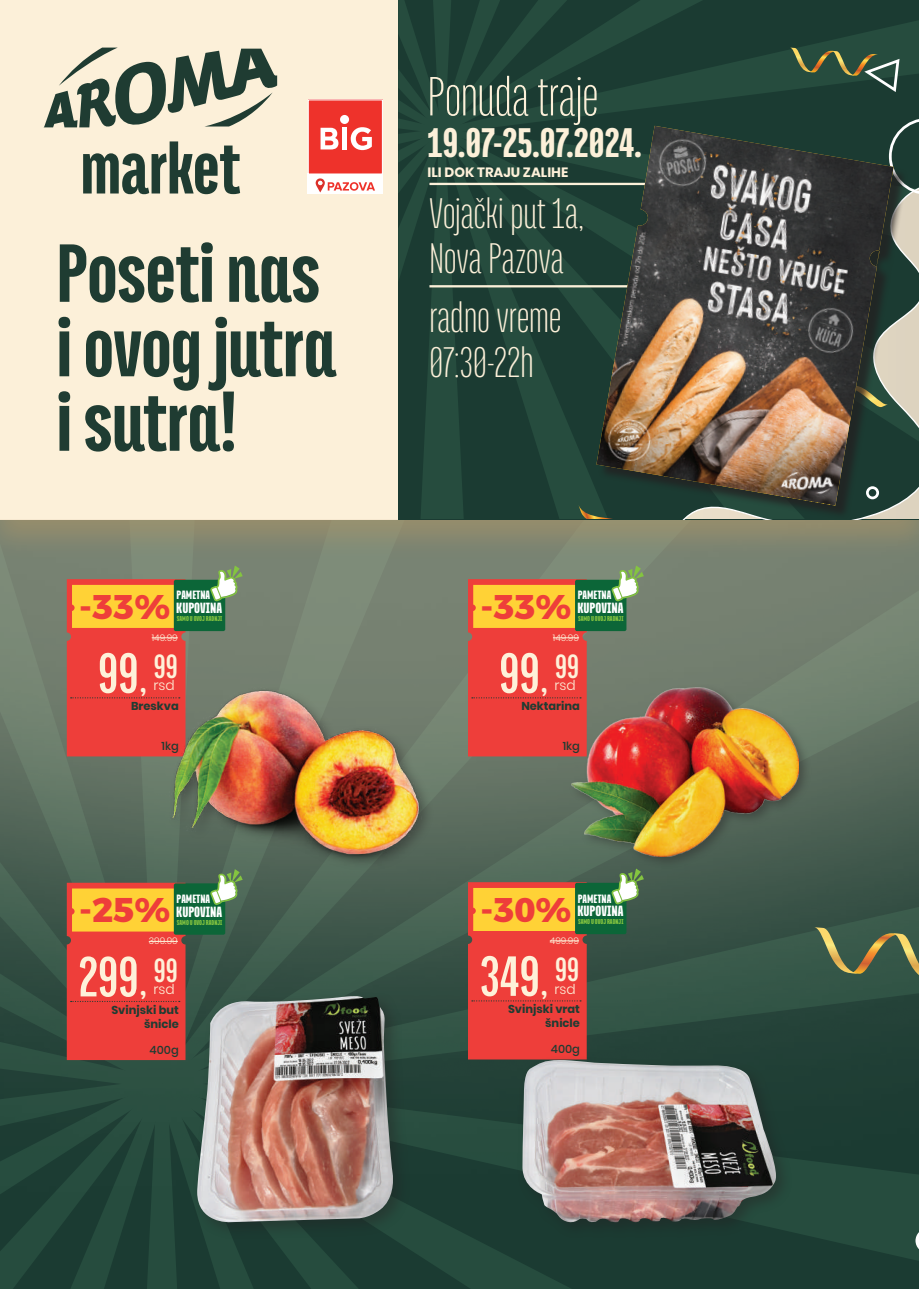
<style>
.page{position:relative;width:919px;height:1289px;background:#fff}
.page>*{position:absolute;margin:0;border:0;box-sizing:border-box;transform-origin:0 0}
.t1{font:900 89.7px/74.4px "Titular Alt";letter-spacing:-.005em;color:#1f3c32}
.t2{font:900 78.9px "Titular";letter-spacing:-.005em;color:#1f3c32}
.t3{font:700 61.65px "Titular";color:#fef1d9}
.t4{font:60px "Titular";color:#fcf0d9}
.t5{font:46.5px/45px "Titular";color:#fcf0d9}
.t6{font:900 45px "Titular";color:#fcf0d9}
.t7{font:700 36.6px "Titular";color:#fef1d9}
.t8{font:800 34.2px "Montserrat";color:#ee3e3a}
.t9{font:800 16.2px "Titular";color:#fff}
.t10{font:300 13.65px "Poppins";color:#fef1d9}
.t11{font:700 13.5px "Poppins";color:#fef1d9}
.t12{font:800 13.2px "Titular";color:#fff}
.t13{font:700 11.4px/13.6px "Poppins";color:#1f3c32;text-align:right}
.t14{font:500 11.4px "Poppins";color:#1f3c32}
.t15{font:300 9.15px "Poppins";color:#fef1d9}
.t16{font:800 7.8px "Titular";color:#84c440}
.s1{font-size:43.35px}
</style>
<div class="page">
<div style="left:0;top:0;width:918px;height:519px;background:#fcf0d9"></div>
<img style="left:359px;top:519px;width:559px;height:769px">
<svg style="left:703px;top:20px;width:215px;height:106px;background:#1e4035"></svg>
<svg style="left:907px;top:195px;width:11px;height:324px;background:#989e8e"></svg>
<svg style="left:888px;top:118px;width:30px;height:77px"></svg>
<svg style="left:398px;top:0;width:305px;height:519px;background:#1f4237"></svg>
<svg style="left:789px;top:48px;width:110px;height:44px;background:#415b46"></svg>
<hr style="left:429px;top:183px;width:303px;height:2px;background:#fcf0d9">
<hr style="left:429px;top:285px;width:303px;height:2px;background:#fcf0d9">
<svg style="left:468px;top:579px;width:118px;height:177px;background:#f16039"></svg>
<div style="left:575px;top:579px;width:51px;height:52px;background:#0c6638;border-radius:2px"></div>
<svg style="left:611px;top:565px;width:33px;height:36px"></svg>
<svg style="left:0;top:519px;width:359px;height:769px;background:#6c634e"></svg>
<svg style="left:468px;top:882px;width:118px;height:177px;background:#f05e39"></svg>
<div style="left:575px;top:882px;width:51px;height:52px;background:#0c6638;border-radius:2px"></div>
<svg style="left:611px;top:869px;width:33px;height:35px"></svg>
<div style="left:168px;top:685px;width:266px;height:188px;background:#231f20;opacity:.4"></div>
<img style="left:163px;top:675px;width:271px;height:194px">
<div style="left:191px;top:990px;width:220px;height:250px;background:#231f20;opacity:.4"></div>
<img style="left:197px;top:995px;width:197px;height:228px">
<div style="left:517px;top:1054px;width:275px;height:184px;background:#231f20;opacity:.4"></div>
<img style="left:522px;top:1060px;width:254px;height:162px">
<div style="left:567px;top:684px;width:245px;height:185px;background:#231f20;opacity:.4"></div>
<img style="left:571px;top:687px;width:227px;height:169px">
<div style="left:308px;top:173px;width:75px;height:20px;background:#fff"></div>
<div style="left:308px;top:100px;width:74px;height:74px;background:#ee322b"></div>
<div style="left:308px;top:99px;width:75px;height:75px;border:1px solid #fff"></div>
<div style="left:342px;top:128px;width:5px;height:22px;background:#fff"></div>
<svg style="left:350px;top:127px;width:22px;height:23px"></svg>
<svg style="left:320px;top:128px;width:18px;height:21px"></svg>
<div style="left:340px;top:115px;width:9px;height:9px;background:#fff;border-radius:50%"></div>
<svg style="left:315px;top:178px;width:60px;height:14px"></svg>
<svg style="left:44px;top:48px;width:233px;height:80px"></svg>
<div style="left:598px;top:128px;width:309px;height:392px;background:#231f20;opacity:.75"></div>
<img style="left:596px;top:126px;width:297px;height:379px">
<h2 class="t2" style="left:80px;top:128px;width:161px">market</h2>
<h1 class="t1" style="left:56px;top:235px;width:281px">Poseti nas i ovog jutra i sutra!</h1>
<h3 class="t12" style="left:176px;top:588px;width:35px">PAMETNA</h3>
<h3 class="t9" style="left:176px;top:599px;width:47px">KUPOVINA</h3>
<p class="t16" style="left:177px;top:614px;width:47px">SAMO U OVOJ RADNJI</p>
<h3 class="t8" style="left:79px;top:578px;width:93px">-33%</h3>
<p class="t15" style="left:152px;top:632px;width:28px">149.99</p>
<h3 class="t3" style="left:98px;top:642px;width:50px">99<span class="s1">,</span></h3>
<h3 class="t7" style="left:154px;top:648px;width:26px">99</h3>
<h3 class="t13" style="left:131px;top:699px;width:49px">Breskva</h3>
<h3 class="t14" style="left:161px;top:739px;width:19px">1kg</h3>
<h3 class="t10" style="left:153px;top:677px;width:23px">rsd</h3>
<h3 class="t12" style="left:176px;top:891px;width:35px">PAMETNA</h3>
<h3 class="t9" style="left:176px;top:902px;width:47px">KUPOVINA</h3>
<p class="t16" style="left:177px;top:918px;width:47px">SAMO U OVOJ RADNJI</p>
<h3 class="t8" style="left:79px;top:881px;width:93px">-25%</h3>
<p class="t15" style="left:149px;top:935px;width:31px">399.99</p>
<h3 class="t3" style="left:79px;top:946px;width:69px">299<span class="s1">,</span></h3>
<h3 class="t7" style="left:154px;top:951px;width:26px">99</h3>
<h3 class="t13" style="left:111px;top:1003px;width:69px">Svinjski but šnicle</h3>
<h3 class="t14" style="left:150px;top:1043px;width:31px">400g</h3>
<h3 class="t10" style="left:153px;top:981px;width:23px">rsd</h3>
<h3 class="t4" style="left:427px;top:67px;width:172px">Ponuda traje</h3>
<h3 class="t6" style="left:427px;top:120px;width:215px">19.07-25.07.2024.</h3>
<h3 class="t11" style="left:427px;top:164px;width:142px">ILI DOK TRAJU ZALIHE</h3>
<h3 class="t5" style="left:429px;top:191px;width:156px">Vojački put 1a,<br>Nova Pazova</h3>
<h3 class="t5" style="left:429px;top:295px;width:134px">radno vreme<br>07:30-22h</h3>
<h3 class="t12" style="left:577px;top:588px;width:35px">PAMETNA</h3>
<h3 class="t9" style="left:577px;top:599px;width:47px">KUPOVINA</h3>
<p class="t16" style="left:578px;top:614px;width:47px">SAMO U OVOJ RADNJI</p>
<h3 class="t8" style="left:480px;top:578px;width:93px">-33%</h3>
<p class="t15" style="left:553px;top:632px;width:28px">149.99</p>
<h3 class="t3" style="left:499px;top:642px;width:50px">99<span class="s1">,</span></h3>
<h3 class="t7" style="left:555px;top:648px;width:26px">99</h3>
<h3 class="t13" style="left:521px;top:699px;width:60px">Nektarina</h3>
<h3 class="t14" style="left:562px;top:739px;width:19px">1kg</h3>
<h3 class="t10" style="left:554px;top:677px;width:23px">rsd</h3>
<h3 class="t12" style="left:577px;top:891px;width:35px">PAMETNA</h3>
<h3 class="t9" style="left:577px;top:902px;width:47px">KUPOVINA</h3>
<p class="t16" style="left:578px;top:917px;width:47px">SAMO U OVOJ RADNJI</p>
<h3 class="t8" style="left:480px;top:881px;width:93px">-30%</h3>
<p class="t15" style="left:549px;top:935px;width:31px">499.99</p>
<h3 class="t3" style="left:480px;top:945px;width:69px">349<span class="s1">,</span></h3>
<h3 class="t7" style="left:555px;top:951px;width:26px">99</h3>
<h3 class="t13" style="left:508px;top:1002px;width:73px">Svinjski vrat šnicle</h3>
<h3 class="t14" style="left:550px;top:1042px;width:31px">400g</h3>
<h3 class="t10" style="left:554px;top:980px;width:23px">rsd</h3>
</div>
